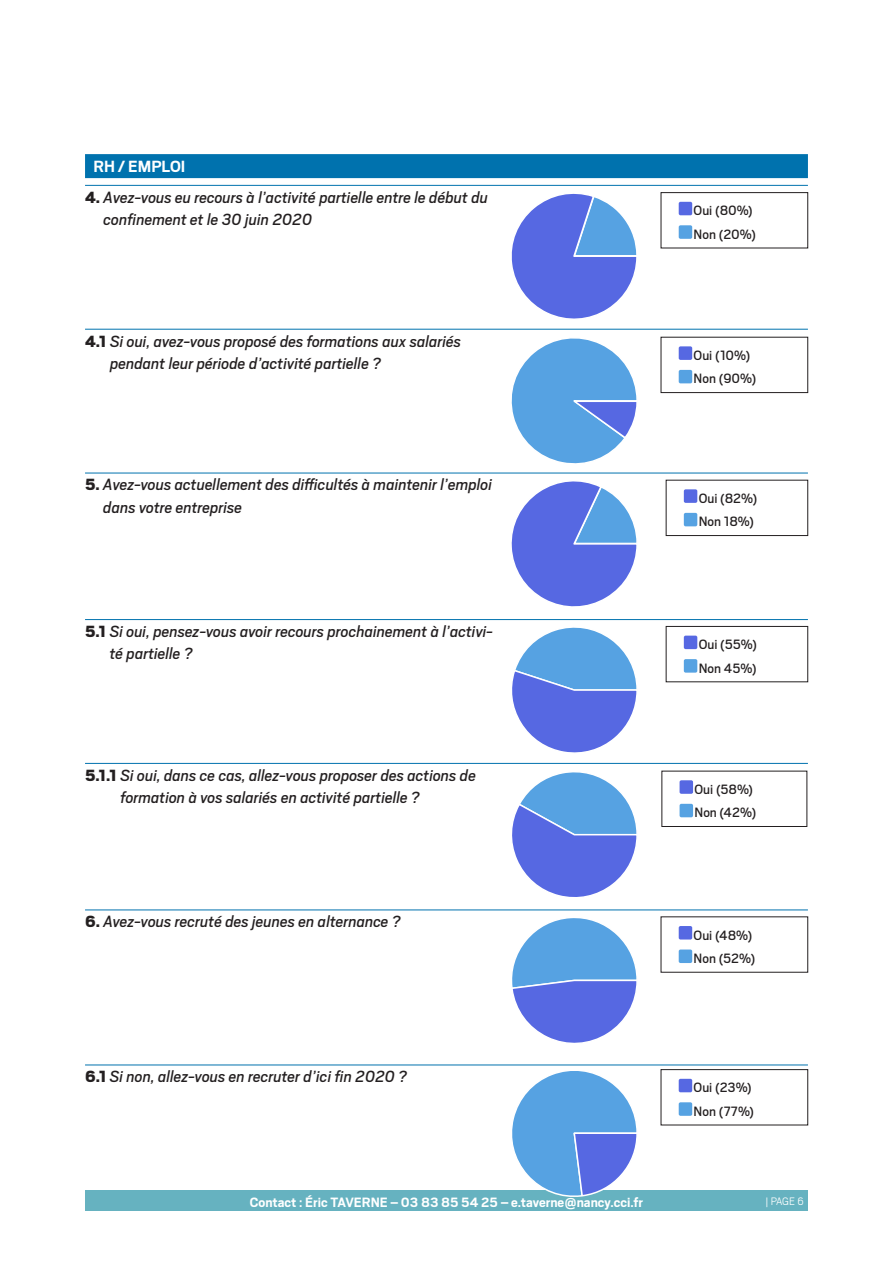
<style>
.page{position:relative;width:893px;height:1263px;background:#fff}
.page>*{position:absolute;margin:0;border:0;box-sizing:border-box;transform-origin:0 0}
.t1{font:italic 18px/22.5px "Scout";color:#231f20}
.sous_titre{font:700 18px "Scout";color:#fff}
.Légende{font:15px "Scout";color:#231f20}
.t2{font:700 15px "Scout";color:#fff}
.t3{font:300 12px "Scout";color:#fff}
.s1{font-weight:900;font-style:normal}
</style>
<div class="page">
<div style="left:85px;top:1191px;width:723px;height:20px;background:#66b2c0"></div>
<div style="left:85px;top:154px;width:723px;height:24px;background:#0072ae"></div>
<hr style="left:85px;top:185px;width:723px;height:1px;background:#0072ae">
<hr style="left:85px;top:329px;width:723px;height:1px;background:#0072ae">
<hr style="left:85px;top:473px;width:723px;height:1px;background:#0072ae">
<hr style="left:85px;top:619px;width:723px;height:1px;background:#0072ae">
<hr style="left:85px;top:763px;width:723px;height:1px;background:#0072ae">
<hr style="left:85px;top:909px;width:723px;height:1px;background:#0072ae">
<hr style="left:85px;top:1064px;width:723px;height:1px;background:#0072ae">
<svg style="left:661px;top:192px;width:147px;height:56px"></svg>
<svg style="left:661px;top:337px;width:147px;height:56px"></svg>
<svg style="left:506px;top:193px;width:133px;height:1004px"></svg>
<svg style="left:666px;top:480px;width:142px;height:56px"></svg>
<svg style="left:666px;top:626px;width:142px;height:56px"></svg>
<svg style="left:661px;top:771px;width:146px;height:56px"></svg>
<svg style="left:661px;top:916px;width:147px;height:56px"></svg>
<svg style="left:661px;top:1069px;width:147px;height:56px"></svg>
<p class="sous_titre" style="left:94px;top:156px;width:93px">RH / EMPLOI</p>
<p class="t1" style="left:104px;top:185px;width:386px;text-indent:-19px"><span class="s1">4.</span> Avez-vous eu recours à l’activité partielle entre le début du confinement et le 30 juin 2020</p>
<p class="t1" style="left:110px;top:329px;width:353px;text-indent:-25px"><span class="s1">4.1</span> Si oui, avez-vous proposé des formations aux salariés pendant leur période d’activité partielle ?</p>
<p class="t1" style="left:103px;top:473px;width:390px;text-indent:-18px"><span class="s1">5.</span> Avez-vous actuellement des difficultés à maintenir l’emploi dans votre entreprise</p>
<p class="t1" style="left:110px;top:619px;width:385px;text-indent:-25px"><span class="s1">5.1</span> Si oui, pensez-vous avoir recours prochainement à l’activi&shy;té partielle ?</p>
<p class="t1" style="left:120px;top:763px;width:357px;text-indent:-35px"><span class="s1">5.1.1</span> Si oui, dans ce cas, allez-vous proposer des actions de formation à vos salariés en activité partielle ?</p>
<p class="t1" style="left:85px;top:909px;width:317px"><span class="s1">6.</span> Avez-vous recruté des jeunes en alternance ?</p>
<p class="t1" style="left:85px;top:1064px;width:324px"><span class="s1">6.1</span> Si non, allez-vous en recruter d’ici fin 2020 ?</p>
<p class="Légende" style="left:694px;top:201px;width:61px">Oui (80%)</p>
<p class="Légende" style="left:694px;top:224px;width:64px">Non (20%)</p>
<p class="Légende" style="left:694px;top:345px;width:58px">Oui (10%)</p>
<p class="Légende" style="left:694px;top:369px;width:64px">Non (90%)</p>
<p class="Légende" style="left:699px;top:488px;width:60px">Oui (82%)</p>
<p class="Légende" style="left:699px;top:512px;width:57px">Non 18%)</p>
<p class="Légende" style="left:699px;top:635px;width:60px">Oui (55%)</p>
<p class="Légende" style="left:699px;top:658px;width:59px">Non 45%)</p>
<p class="Légende" style="left:694px;top:779px;width:60px">Oui (58%)</p>
<p class="Légende" style="left:694px;top:803px;width:63px">Non (42%)</p>
<p class="Légende" style="left:694px;top:925px;width:60px">Oui (48%)</p>
<p class="Légende" style="left:694px;top:949px;width:63px">Non (52%)</p>
<p class="Légende" style="left:694px;top:1078px;width:60px">Oui (23%)</p>
<p class="Légende" style="left:694px;top:1101px;width:62px">Non (77%)</p>
<p class="t2" style="left:250px;top:1194px;width:395px">Contact : Éric TAVERNE – 03 83 85 54 25 – e.taverne@nancy.cci.fr</p>
<p class="t3" style="left:765px;top:1193px;width:40px">| PAGE 6</p>
</div>
